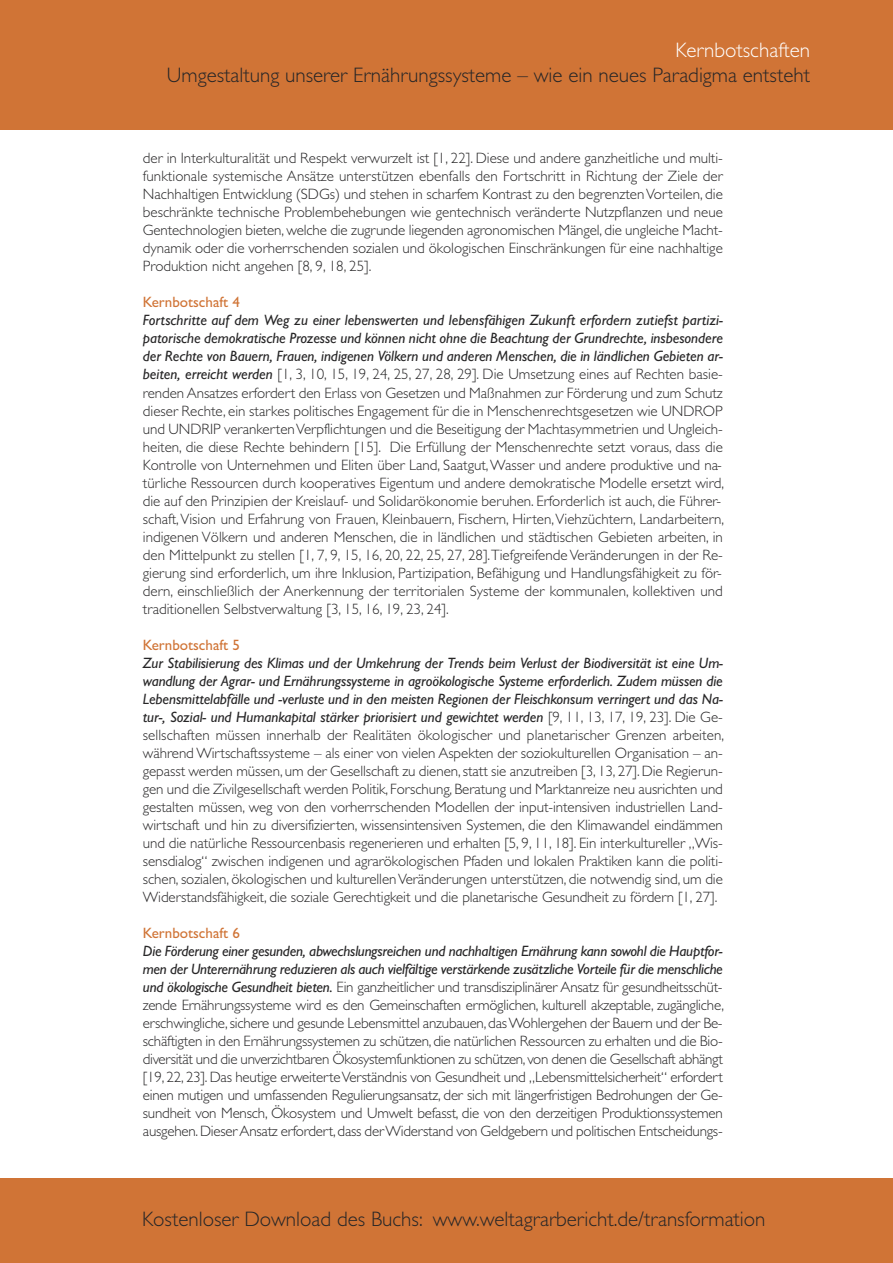
<style>
.page{position:relative;width:893px;height:1263px;background:#fff}
.page>*{position:absolute;margin:0;border:0;box-sizing:border-box;transform-origin:0 0}
.t1{font:300 21px "Gill Sans";color:#272627}
.t2{font:300 21px "Gill Sans";color:#fff}
.t3{font:300 15px/18px "Gill Sans";color:#272627;text-align:justify}
.t4{font:italic 500 15px/18px "Gill Sans MT Pro";letter-spacing:-.015em;color:#272627;text-align:justify}
.t5{font:15px "Gill Sans";color:#d07436}
.s1{font-family:"Gill Sans MT Pro";font-weight:500;font-style:italic}
.s2{font-family:"Gill Sans";font-weight:300;font-style:normal}
</style>
<div class="page">
<div style="left:0;top:0;width:893px;height:129px;background:#d07436"></div>
<div style="left:0;top:1178px;width:893px;height:85px;background:#d07436"></div>
<h1 class="t2" style="left:675px;top:37px;width:136px">Kernbotschaften</h1>
<h1 class="t1" style="left:167px;top:63px;width:645px">Umgestaltung unserer Ernährungssysteme – wie ein neues Paradigma entsteht</h1>
<p class="t3" style="left:143px;top:149px;width:581px">der in Interkulturalität und Respekt verwurzelt ist [1, 22]. Diese und andere ganzheitliche und multi&shy;funktionale systemische Ansätze unterstützen ebenfalls den Fortschritt in Richtung der Ziele der Nachhaltigen Entwicklung (SDGs) und stehen in scharfem Kontrast zu den begrenztenVorteilen, die beschränkte technische Problembehebungen wie gentechnisch veränderte Nutzpflanzen und neue Gentechnologien bieten, welche die zugrunde liegenden agronomischen Mängel, die ungleiche Macht&shy;dynamik oder die vorherrschenden sozialen und ökologischen Einschränkungen für eine nachhaltige Produktion nicht angehen [8, 9, 18, 25].</p>
<p class="t5" style="left:143px;top:293px;width:98px">Kernbotschaft 4</p>
<p class="t4" style="left:143px;top:313px;width:581px">Fortschritte auf dem Weg zu einer lebenswerten und lebensfähigen Zukunft erfordern zutiefst partizi&shy;patorische demokratische Prozesse und können nicht ohne die Beachtung der Grundrechte, insbesondere der Rechte von Bauern, Frauen, indigenen Völkern und anderen Menschen, die in ländlichen Gebieten ar-</p>
<p class="t3" style="left:143px;top:365px;width:583px;text-align:left"><span class="s1">beiten, erreicht werden</span> [1, 3, 10, 15, 19, 24, 25, 27, 28, 29]. Die Umsetzung eines auf Rechten basie&shy;renden Ansatzes erfordert den Erlass von Gesetzen und Maßnahmen zur Förderung und zum Schutz dieser Rechte, ein starkes politisches Engagement für die in Menschenrechtsgesetzen wie UNDROP und UNDRIP verankertenVerpflichtungen und die Beseitigung der Machtasymmetrien und Ungleich&shy;heiten, die diese Rechte behindern [15]. Die Erfüllung der Menschenrechte setzt voraus, dass die Kontrolle von Unternehmen und Eliten über Land, Saatgut,Wasser und andere produktive und na&shy;türliche Ressourcen durch kooperatives Eigentum und andere demokratische Modelle ersetzt wird, die auf den Prinzipien der Kreislauf- und Solidarökonomie beruhen. Erforderlich ist auch, die Führer&shy;schaft,Vision und Erfahrung von Frauen, Kleinbauern, Fischern, Hirten,Viehzüchtern, Landarbeitern, indigenen Völkern und anderen Menschen, die in ländlichen und städtischen Gebieten arbeiten, in den Mittelpunkt zu stellen [1, 7, 9, 15, 16, 20, 22, 25, 27, 28].TiefgreifendeVeränderungen in der Re&shy;gierung sind erforderlich, um ihre Inklusion, Partizipation, Befähigung und Handlungsfähigkeit zu för&shy;dern, einschließlich der Anerkennung der territorialen Systeme der kommunalen, kollektiven und traditionellen Selbstverwaltung [3, 15, 16, 19, 23, 24].</p>
<p class="t5" style="left:143px;top:636px;width:98px">Kernbotschaft 5</p>
<p class="t4" style="left:143px;top:655px;width:581px">Zur Stabilisierung des Klimas und der Umkehrung der Trends beim Verlust der Biodiversität ist eine Um&shy;wandlung der Agrar- und Ernährungssysteme in agroökologische Systeme erforderlich. Zudem müssen die Lebensmittelabfälle und -verluste und in den meisten Regionen der Fleischkonsum verringert und das Na&shy;tur-, Sozial- und Humankapital stärker priorisiert und gewichtet werden <span class="s2">[9, 11, 13, 17, 19, 23]. Die Ge-</span></p>
<p class="t3" style="left:143px;top:726px;width:583px">sellschaften müssen innerhalb der Realitäten ökologischer und planetarischer Grenzen arbeiten, während Wirtschaftssysteme – als einer von vielen Aspekten der soziokulturellen Organisation – an&shy;gepasst werden müssen, um der Gesellschaft zu dienen,statt sie anzutreiben [3, 13, 27].Die Regierun&shy;gen und die Zivilgesellschaft werden Politik, Forschung, Beratung und Marktanreize neu ausrichten und gestalten müssen, weg von den vorherrschenden Modellen der input-intensiven industriellen Land&shy;wirtschaft und hin zu diversifizierten, wissensintensiven Systemen, die den Klimawandel eindämmen und die natürliche Ressourcenbasis regenerieren und erhalten [5, 9, 11, 18]. Ein interkultureller „Wis&shy;sensdialog“ zwischen indigenen und agrarökologischen Pfaden und lokalen Praktiken kann die politi&shy;schen, sozialen, ökologischen und kulturellenVeränderungen unterstützen, die notwendig sind, um die Widerstandsfähigkeit, die soziale Gerechtigkeit und die planetarische Gesundheit zu fördern [1, 27].</p>
<p class="t5" style="left:143px;top:924px;width:98px">Kernbotschaft 6</p>
<p class="t4" style="left:143px;top:943px;width:581px">Die Förderung einer gesunden, abwechslungsreichen und nachhaltigen Ernährung kann sowohl die Hauptfor&shy;men der Unterernährung reduzieren als auch vielfältige verstärkende zusätzliche Vorteile für die menschliche</p>
<p class="t3" style="left:143px;top:978px;width:583px"><span class="s1">und ökologische Gesundheit bieten.</span> Ein ganzheitlicher und transdisziplinärer Ansatz für gesundheitsschüt&shy;zende Ernährungssysteme wird es den Gemeinschaften ermöglichen, kulturell akzeptable, zugängliche, erschwingliche,sichere und gesunde Lebensmittel anzubauen,dasWohlergehen der Bauern und der Be&shy;schäftigten in den Ernährungssystemen zu schützen, die natürlichen Ressourcen zu erhalten und die Bio&shy;diversität und die unverzichtbaren Ökosystemfunktionen zu schützen, von denen die Gesellschaft abhängt [19, 22, 23]. Das heutige erweiterteVerständnis von Gesundheit und „Lebensmittelsicherheit“ erfordert einen mutigen und umfassenden Regulierungsansatz, der sich mit längerfristigen Bedrohungen der Ge&shy;sundheit von Mensch, Ökosystem und Umwelt befasst, die von den derzeitigen Produktionssystemen ausgehen.DieserAnsatz erfordert,dass derWiderstand von Geldgebern und politischen Entscheidungs-</p>
<h1 class="t1" style="left:142px;top:1206px;width:625px">Kostenloser Download des Buchs: www.weltagrarbericht.de/transformation</h1>
</div>
